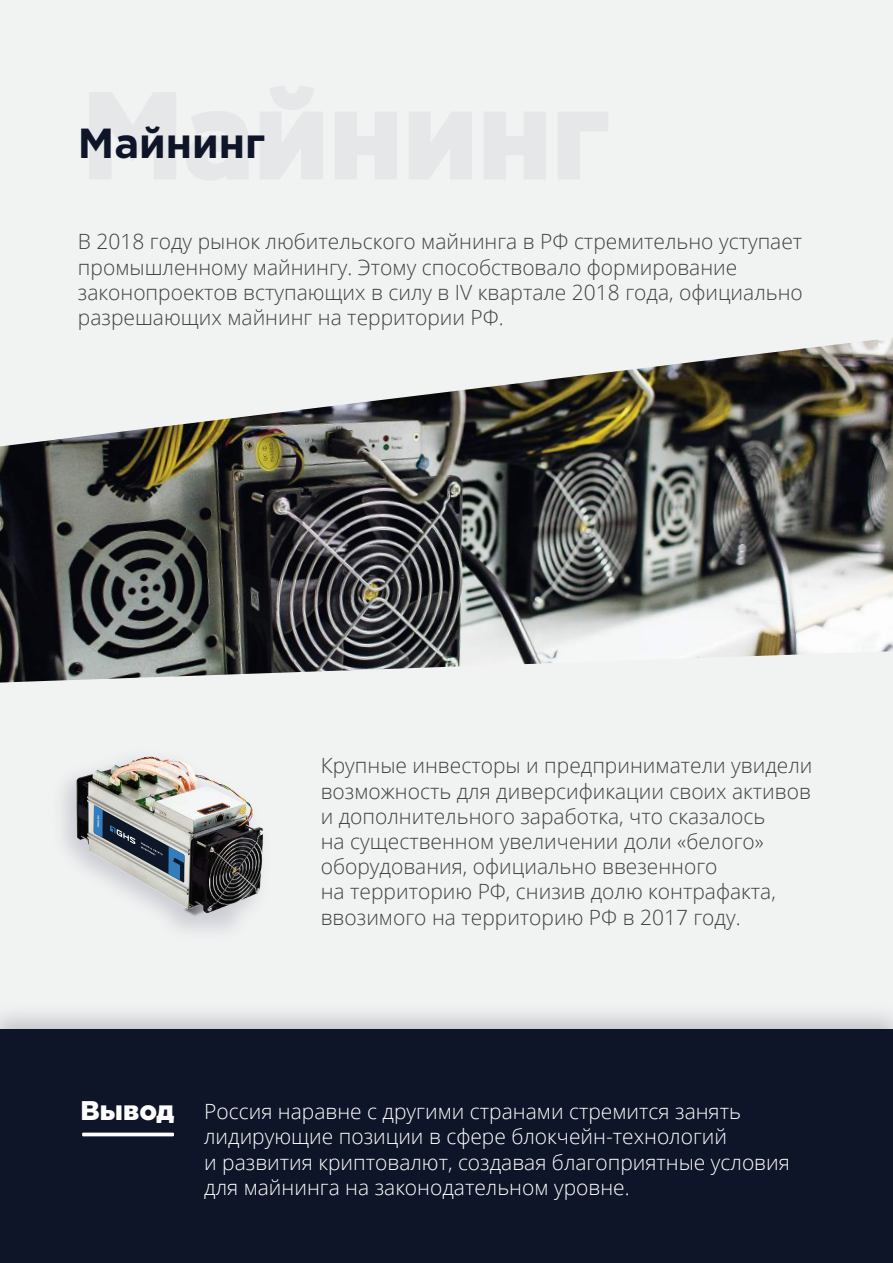
<style>
.page{position:relative;width:893px;height:1263px;background:#f1f2f2}
.page>*{position:absolute;margin:0;border:0;box-sizing:border-box;transform-origin:0 0}
.t1{font:700 42px "Gotham Pro";color:#0e1529}
.t2{font:900 27px "Gotham Pro";color:#fff}
.t3{font:300 21px/25.2px "Open Sans";color:#414042}
.t4{font:300 21px/25.2px "Open Sans";color:#fff}
</style>
<div class="page">
<img style="left:0;top:338px;width:893px;height:344px">
<svg style="left:90px;top:93px;width:158px;height:87px"></svg>
<svg style="left:260px;top:86px;width:63px;height:93px"></svg>
<svg style="left:335px;top:112px;width:62px;height:67px"></svg>
<svg style="left:409px;top:112px;width:63px;height:67px"></svg>
<svg style="left:484px;top:112px;width:62px;height:67px"></svg>
<svg style="left:558px;top:112px;width:50px;height:67px"></svg>
<div style="left:0;top:1029px;width:893px;height:234px;background:#0e1529"></div>
<svg style="left:82px;top:1132px;width:92px;height:4px"></svg>
<img style="left:63px;top:756px;width:200px;height:174px">
<svg style="left:94px;top:805px;width:90px;height:78px;background:#8d959c"></svg>
<h1 class="t1" style="left:78px;top:119px;width:189px">Майнинг</h1>
<p class="t3" style="left:78px;top:228px;width:726px">В 2018 году рынок любительского майнинга в РФ стремительно уступает промышленному майнингу. Этому способствовало формирование законопроектов вступающих в силу в IV квартале 2018 года, официально разрешающих майнинг на территории РФ.</p>
<p class="t3" style="left:321px;top:752px;width:493px">Крупные инвесторы и предприниматели увидели возможность для диверсификации своих активов и дополнительного заработка, что сказалось<br>на существенном увеличении доли «белого» оборудования, официально ввезенного<br>на территорию РФ, снизив долю контрафакта, ввозимого на территорию РФ в 2017 году.</p>
<p class="t2" style="left:81px;top:1095px;width:95px">Вывод</p>
<p class="t4" style="left:204px;top:1098px;width:587px">Россия наравне с другими странами стремится занять лидирующие позиции в сфере блокчейн-технологий<br>и развития криптовалют, создавая благоприятные условия для майнинга на законодательном уровне.</p>
</div>
